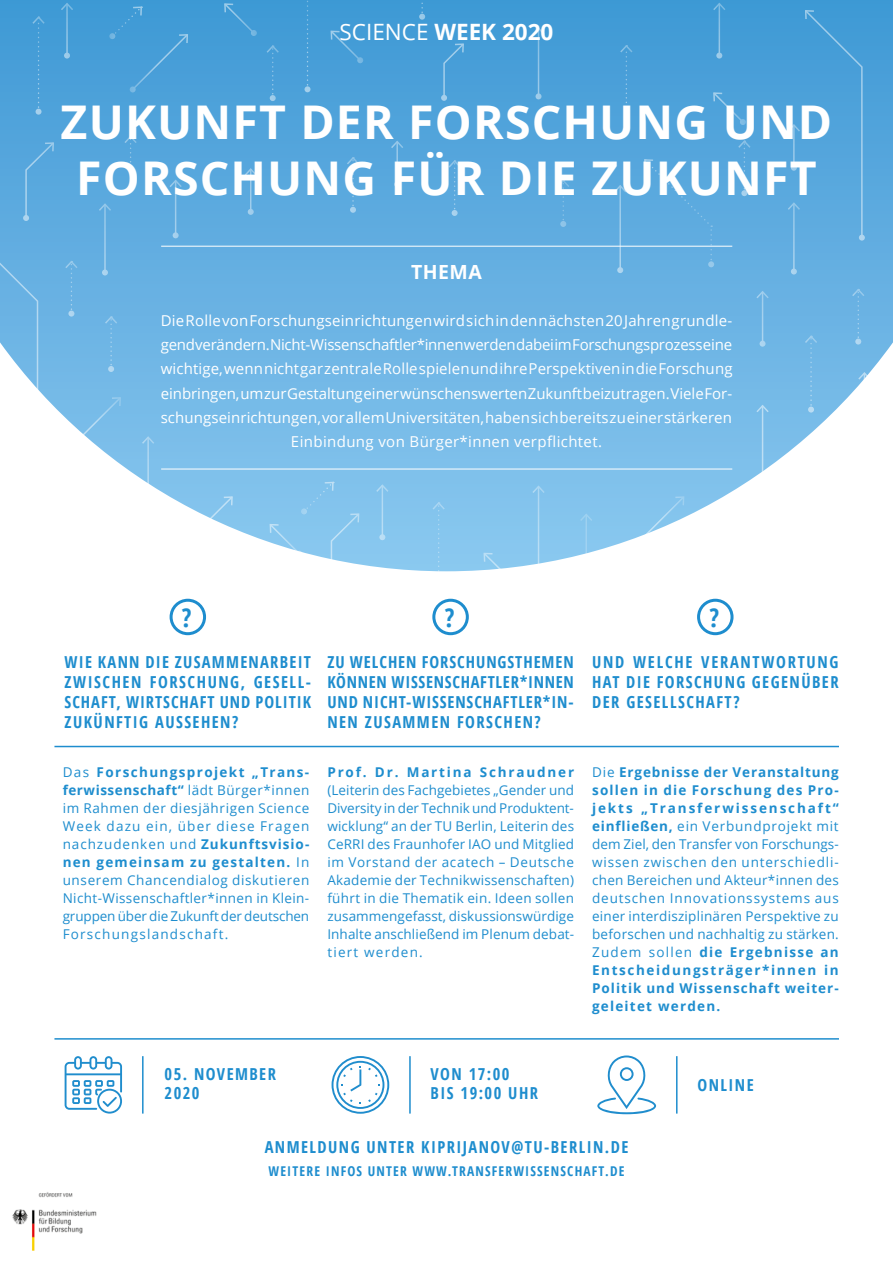
<style>
.page{position:relative;width:893px;height:1263px;background:#fff}
.page>*{position:absolute;margin:0;border:0;box-sizing:border-box;transform-origin:0 0}
.t1{font:700 46.5px/55.8px "Open Sans";letter-spacing:.025em;color:#fff;text-align:center}
.t2{font:700 condensed 25.5px "Open Sans";color:#1e8dce}
.t3{font:700 22.5px "Open Sans";color:#fff}
.t4{font:700 19.5px "Open Sans";letter-spacing:.025em;color:#fff}
.t5{font:700 condensed 16.5px/19.8px "Open Sans";letter-spacing:.085em;color:#1e8dce;text-align:justify}
.t6{font:15px/24px "Open Sans";letter-spacing:.005em;color:#fff;text-align:center}
.t7{font:13.5px/18px "Open Sans";letter-spacing:.015em;color:#1e8dce;text-align:justify}
.t8{font:700 condensed 13.5px "Open Sans";letter-spacing:.085em;color:#1e8dce}
.t9{font:700 13.5px "Open Sans";letter-spacing:.135em;color:#1e8dce}
.s1{font-weight:400}
.s2{font-weight:700}
</style>
<div class="page">
<svg style="left:0;top:0;width:893px;height:571px;background:#6eb4e3"></svg>
<svg style="left:556px;top:178px;width:15px;height:49px"></svg>
<svg style="left:414px;top:501px;width:32px;height:134px"></svg>
<svg style="left:857px;top:371px;width:36px;height:200px"></svg>
<svg style="left:696px;top:404px;width:74px;height:222px"></svg>
<svg style="left:23px;top:141px;width:32px;height:80px;background:#5daade"></svg>
<svg style="left:482px;top:551px;width:32px;height:20px"></svg>
<svg style="left:304px;top:0;width:6px;height:92px"></svg>
<hr style="left:585px;top:514px;width:2px;height:304px;background:#fff">
<svg style="left:578px;top:512px;width:16px;height:11px"></svg>
<hr style="left:538px;top:486px;width:1px;height:95px;background:#fff">
<svg style="left:531px;top:484px;width:15px;height:11px"></svg>
<hr style="left:382px;top:485px;width:1px;height:52px;background:#fff">
<svg style="left:379px;top:534px;width:6px;height:6px"></svg>
<svg style="left:375px;top:483px;width:15px;height:10px"></svg>
<hr style="left:762px;top:292px;width:1px;height:52px;background:#fff">
<svg style="left:760px;top:341px;width:6px;height:6px"></svg>
<svg style="left:755px;top:290px;width:15px;height:10px"></svg>
<hr style="left:147px;top:437px;width:2px;height:52px;background:#fff">
<svg style="left:145px;top:486px;width:89px;height:150px"></svg>
<svg style="left:140px;top:435px;width:16px;height:10px"></svg>
<svg style="left:447px;top:159px;width:15px;height:57px"></svg>
<svg style="left:851px;top:287px;width:15px;height:58px"></svg>
<svg style="left:803px;top:334px;width:16px;height:79px"></svg>
<svg style="left:265px;top:44px;width:15px;height:57px"></svg>
<svg style="left:345px;top:156px;width:16px;height:57px"></svg>
<hr style="left:66px;top:4px;width:2px;height:52px;background:#fff">
<svg style="left:64px;top:53px;width:6px;height:6px"></svg>
<svg style="left:59px;top:2px;width:16px;height:10px"></svg>
<hr style="left:719px;top:4px;width:1px;height:52px;background:#fff">
<svg style="left:716px;top:53px;width:6px;height:6px"></svg>
<svg style="left:712px;top:2px;width:15px;height:10px"></svg>
<svg style="left:31px;top:15px;width:15px;height:100px"></svg>
<svg style="left:737px;top:139px;width:15px;height:57px"></svg>
<svg style="left:123px;top:134px;width:15px;height:57px"></svg>
<svg style="left:419px;top:0;width:6px;height:20px"></svg>
<svg style="left:619px;top:44px;width:15px;height:89px"></svg>
<hr style="left:175px;top:181px;width:1px;height:54px;background:#fff">
<svg style="left:173px;top:232px;width:6px;height:6px"></svg>
<svg style="left:168px;top:178px;width:15px;height:11px"></svg>
<hr style="left:793px;top:203px;width:2px;height:68px;background:#fff">
<svg style="left:791px;top:268px;width:6px;height:6px"></svg>
<hr style="left:104px;top:204px;width:2px;height:68px;background:#fff">
<svg style="left:97px;top:202px;width:16px;height:10px"></svg>
<hr style="left:538px;top:28px;width:1px;height:68px;background:#fff">
<svg style="left:535px;top:93px;width:6px;height:6px"></svg>
<svg style="left:531px;top:26px;width:15px;height:10px"></svg>
<hr style="left:396px;top:142px;width:2px;height:42px;background:#fff">
<svg style="left:394px;top:181px;width:6px;height:6px"></svg>
<svg style="left:389px;top:139px;width:16px;height:11px"></svg>
<hr style="left:250px;top:169px;width:1px;height:43px;background:#fff">
<svg style="left:248px;top:209px;width:6px;height:6px"></svg>
<svg style="left:243px;top:167px;width:15px;height:10px"></svg>
<hr style="left:619px;top:186px;width:2px;height:84px;background:#fff">
<svg style="left:617px;top:267px;width:6px;height:6px"></svg>
<svg style="left:612px;top:184px;width:16px;height:10px"></svg>
<div style="left:643px;top:158px;width:71px;height:109px;background:#5daadf"></div>
<svg style="left:786px;top:9px;width:79px;height:232px;background:#52a4db"></svg>
<svg style="left:441px;top:42px;width:24px;height:59px"></svg>
<svg style="left:268px;top:481px;width:93px;height:90px"></svg>
<div style="left:109px;top:6px;width:80px;height:86px;background:#459dd7"></div>
<svg style="left:329px;top:29px;width:34px;height:34px"></svg>
<svg style="left:223px;top:2px;width:34px;height:34px"></svg>
<svg style="left:712px;top:91px;width:34px;height:34px"></svg>
<svg style="left:632px;top:495px;width:54px;height:53px"></svg>
<svg style="left:0;top:243px;width:122px;height:232px"></svg>
<hr style="left:161px;top:246px;width:571px;height:1px;background:#fff">
<hr style="left:161px;top:469px;width:571px;height:1px;background:#fff">
<hr style="left:54px;top:1038px;width:785px;height:2px;background:#1e8dce">
<hr style="left:54px;top:746px;width:785px;height:1px;background:#1e8dce">
<div style="left:432px;top:599px;width:37px;height:36px;border:3px solid #1e8dce;border-radius:50%"></div>
<div style="left:170px;top:599px;width:36px;height:36px;border:3px solid #1e8dce;border-radius:50%"></div>
<div style="left:697px;top:599px;width:36px;height:36px;border:3px solid #1e8dce;border-radius:50%"></div>
<hr style="left:142px;top:1056px;width:2px;height:57px;background:#1e8dce">
<hr style="left:409px;top:1056px;width:2px;height:57px;background:#1e8dce">
<hr style="left:676px;top:1056px;width:1px;height:57px;background:#1e8dce">
<svg style="left:65px;top:1056px;width:57px;height:57px"></svg>
<svg style="left:332px;top:1056px;width:57px;height:58px"></svg>
<svg style="left:597px;top:1055px;width:59px;height:59px"></svg>
<img style="left:12px;top:1192px;width:85px;height:59px">
<h3 class="t3" style="left:339px;top:16px;width:215px"><span class="s1">SCIENCE</span> WEEK 2020</h3>
<h1 class="t1" style="left:61px;top:93px;width:773px">ZUKUNFT DER FORSCHUNG UND<br>FORSCHUNG FÜR DIE ZUKUNFT</h1>
<h3 class="t4" style="left:411px;top:258px;width:72px">THEMA</h3>
<p class="t6" style="left:161px;top:309px;width:573px">Die Rolle von Forschungseinrichtungen wird sich in den nächsten 20 Jahren grundle&shy;gend verändern. Nicht-Wissenschaftler*innen werden dabei im Forschungsprozess eine wichtige, wenn nicht gar zentrale Rolle spielen und ihre Perspektiven in die Forschung einbringen, um zur Gestaltung einer wünschenswerten Zukunft beizutragen. Viele For&shy;schungseinrichtungen, vor allem Universitäten, haben sich bereits zu einer stärkeren Einbindung von Bürger*innen verpflichtet.</p>
<h2 class="t2" style="left:182px;top:600px;width:11px">?</h2>
<h2 class="t2" style="left:445px;top:600px;width:11px">?</h2>
<h2 class="t2" style="left:709px;top:600px;width:11px">?</h2>
<p class="t5" style="left:65px;top:652px;width:248px">WIE KANN DIE ZUSAMMENARBEIT ZWISCHEN FORSCHUNG, GESELL-SCHAFT, WIRTSCHAFT UND POLITIK ZUKÜNFTIG AUSSEHEN?</p>
<p class="t5" style="left:327px;top:652px;width:248px">ZU WELCHEN FORSCHUNGSTHEMEN KÖNNEN WISSENSCHAFTLER*INNEN UND NICHT-WISSENSCHAFTLER*IN-NEN ZUSAMMEN FORSCHEN?</p>
<p class="t7" style="left:63px;top:763px;width:248px">Das <span class="s2">Forschungsprojekt „Trans&shy;ferwissenschaft“</span> lädt Bürger*innen im Rahmen der diesjährigen Science Week dazu ein, über diese Fragen nachzudenken und <span class="s2">Zukunftsvisio&shy;nen gemeinsam zu gestalten.</span> In unserem Chancendialog diskutieren Nicht-Wissenschaftler*innen in Klein&shy;gruppen über die Zukunft der deutschen Forschungslandschaft.</p>
<p class="t9" style="left:327px;top:762px;width:248px">Prof. Dr. Martina Schraudner</p>
<p class="t7" style="left:327px;top:781px;width:248px">(Leiterin des Fachgebietes „Gender und Diversity in der Technik und Produktent&shy;wicklung“ an der TU Berlin, Leiterin des CeRRI des Fraunhofer IAO und Mitglied im Vorstand der acatech – Deutsche Akademie der Technikwissenschaften) führt in die Thematik ein. Ideen sollen zusammengefasst, diskussionswürdige Inhalte anschließend im Plenum debat&shy;tiert werden.</p>
<p class="t5" style="left:592px;top:652px;width:248px">UND WELCHE VERANTWORTUNG HAT DIE FORSCHUNG GEGENÜBER DER GESELLSCHAFT?</p>
<p class="t7" style="left:592px;top:762px;width:248px">Die <span class="s2">Ergebnisse der Veranstaltung sollen in die Forschung des Pro&shy;jekts „Transferwissenschaft“ einfließen,</span> ein Verbundprojekt mit dem Ziel, den Transfer von Forschungs&shy;wissen zwischen den unterschiedli&shy;chen Bereichen und Akteur*innen des deutschen Innovationssystems aus einer interdisziplinären Perspektive zu beforschen und nachhaltig zu stärken.<br>Zudem sollen <span class="s2">die Ergebnisse an Entscheidungsträger*innen in Politik und Wissenschaft weiter&shy;geleitet werden.</span></p>
<p class="t5" style="left:165px;top:1063px;width:113px">05. NOVEMBER<br>2020</p>
<p class="t5" style="left:431px;top:1063px;width:109px">VON 17:00<br>BIS 19:00 UHR</p>
<p class="t5" style="left:697px;top:1075px;width:58px">ONLINE</p>
<p class="t5" style="left:265px;top:1137px;width:365px">ANMELDUNG UNTER KIPRIJANOV@TU-BERLIN.DE</p>
<p class="t8" style="left:269px;top:1161px;width:357px">WEITERE INFOS UNTER WWW.TRANSFERWISSENSCHAFT.DE</p>
</div>
